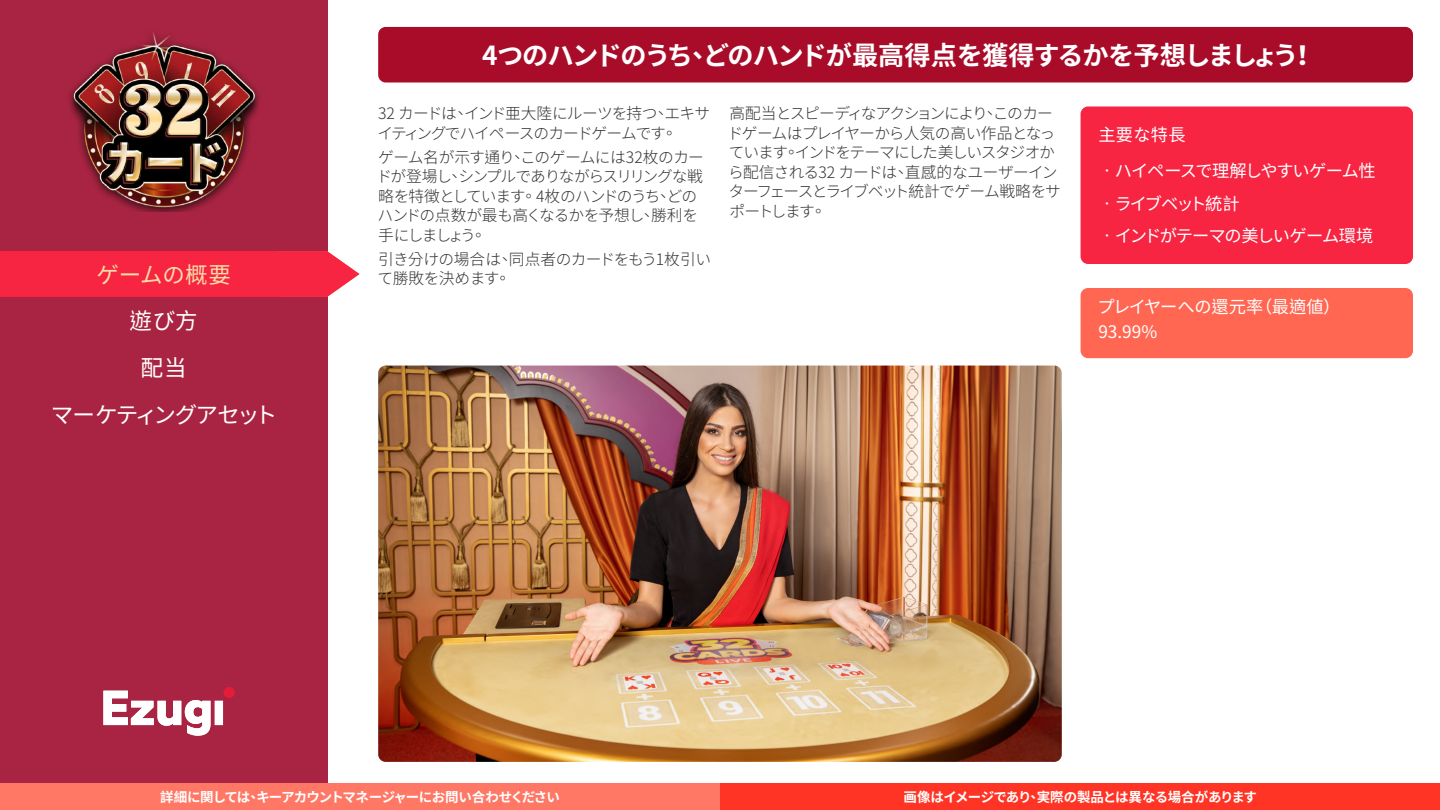
<style>
.page{position:relative;width:1440px;height:810px;background:#fff}
.page>*{position:absolute;margin:0;border:0;box-sizing:border-box;transform-origin:0 0}
.t1{font:700 26.25px "Noto Sans CJ Ktc";letter-spacing:-.04em;color:#fff}
.t2{font:22.5px/47.3px "Noto Sans CJ Ktc";letter-spacing:-.045em;color:#fff;text-align:center}
.t3{font:22.5px "Noto Sans CJ Ktc";letter-spacing:-.005em;color:#fcdca8}
.t4{font:17.25px "Noto Sans CJ Ktc";letter-spacing:-.055em;color:#fff}
.t5{font:17.25px/24.5px "Noto Sans CJ Ktc";letter-spacing:-.005em;color:#fff}
.t6{font:17.25px "Noto Sans CJ Ktc";letter-spacing:-.1em;color:#fff}
.t7{font:300 15.75px/19.5px "Noto Sans CJ Ktc";letter-spacing:-.065em;color:#333}
.t8{font:300 15.75px/19.5px "Noto Sans CJ Ktc";letter-spacing:-.035em;color:#333}
.t9{font:700 13.5px "Noto Sans CJ Ktc";letter-spacing:-.05em;color:#fff}
</style>
<div class="page">
<div style="left:0;top:783px;width:720px;height:27px;background:#ff7866"></div>
<div style="left:720px;top:783px;width:720px;height:27px;background:#ff3424"></div>
<div style="left:0;top:0;width:327px;height:783px;background:#a92442"></div>
<img style="left:69px;top:32px;width:191px;height:180px">
<div style="left:224px;top:687px;width:11px;height:11px;background:#e51c38;border-radius:50%"></div>
<svg style="left:103px;top:691px;width:120px;height:45px"></svg>
<img style="left:378px;top:366px;width:684px;height:396px">
<div style="left:1081px;top:106px;width:332px;height:158px;background:#f72442;border-radius:8px"></div>
<div style="left:1081px;top:288px;width:332px;height:70px;background:#ff6752;border-radius:8px"></div>
<div style="left:0;top:251px;width:359px;height:46px;background:#f72442"></div>
<div style="left:378px;top:27px;width:1035px;height:56px;background:#a90c29;border-radius:8px"></div>
<h2 class="t3" style="left:96px;top:262px;width:136px">ゲームの概要</h2>
<h2 class="t2" style="left:51px;top:297px;width:228px">遊び方<br>配当<br>マーケティングアセット</h2>
<h1 class="t1" style="left:482px;top:41px;width:835px">4つのハンドのうち、どのハンドが最高得点を獲得するかを予想しましょう！</h1>
<p class="t7" style="left:378px;top:104px;width:334px">32 カードは、インド亜大陸にルーツを持つ、エキサイティングでハイペースのカードゲームです。</p>
<p class="t7" style="left:376px;top:147px;width:329px">ゲーム名が示す通り、このゲームには32枚のカードが登場し、シンプルでありながらスリリングな戦略を特徴としています。 4枚のハンドのうち、どのハンドの点数が最も高くなるかを予想し、勝利を手にしましょう。</p>
<p class="t8" style="left:378px;top:249px;width:335px">引き分けの場合は、同点者のカードをもう1枚引いて勝敗を決めます。</p>
<p class="t7" style="left:728px;top:104px;width:335px">高配当とスピーディなアクションにより、このカードゲームはプレイヤーから人気の高い作品となっています。インドをテーマにした美しいスタジオから配信される32 カードは、直感的なユーザーインターフェースとライブベット統計でゲーム戦略をサポートします。</p>
<p class="t4" style="left:1098px;top:125px;width:89px">主要な特長</p>
<p class="t4" style="left:1098px;top:161px;width:279px">•ハイペースで理解しやすいゲーム性</p>
<p class="t6" style="left:1098px;top:193px;width:143px">•ライブベット統計</p>
<p class="t4" style="left:1098px;top:226px;width:276px">•インドがテーマの美しいゲーム環境</p>
<p class="t5" style="left:1097px;top:295px;width:244px">プレイヤーへの還元率（最適値）<br>93.99%</p>
<p class="t9" style="left:160px;top:789px;width:401px">詳細に関しては、キーアカウントマネージャーにお問い合わせください</p>
<p class="t9" style="left:904px;top:789px;width:355px">画像はイメージであり、実際の製品とは異なる場合があります</p>
</div>
